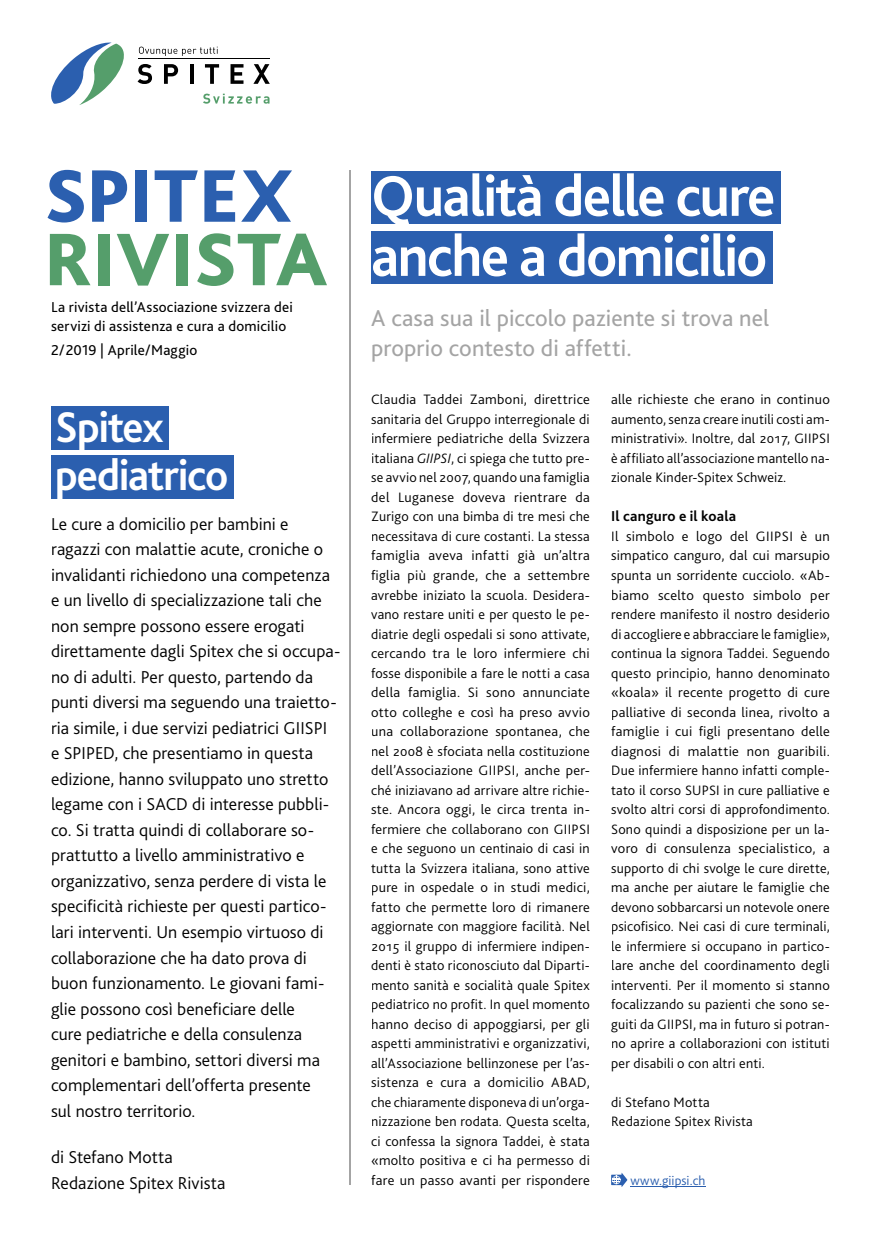
<style>
.page{position:relative;width:881px;height:1251px;background:#fff}
.page>*{position:absolute;margin:0;border:0;box-sizing:border-box;transform-origin:0 0}
.t1{font:800 77.85px "Bliss 2";color:#559e6b}
.t2{font:800 77.85px "Bliss 2";letter-spacing:.01em;color:#2b5faf}
.t3{font:700 60px/60px "Bliss 2";letter-spacing:-.025em;color:#fff;scale:.95 1}
.t4{font:700 45px/48.4px "Bliss 2";letter-spacing:-.025em;color:#fff;scale:.95 1}
.t5{font:24px/30px "Bliss 2";letter-spacing:.005em;color:#a4a4a4}
.t6{font:300 18px/25.5px "Bliss 2";letter-spacing:.005em;color:#000}
.t7{font:15px/19.5px "Bliss 2";letter-spacing:.015em;color:#000}
.t8{font:700 15px "Bliss 2";letter-spacing:.01em;color:#000}
.t9{font:300 14.25px/19.5px "Bliss 2";letter-spacing:.015em;color:#000;text-align:justify}
.t10{font:300 13.5px "Bliss 2";letter-spacing:.005em;color:#2b5faf}
.s1{font-style:italic}
</style>
<div class="page">
<svg style="left:51px;top:43px;width:73px;height:62px"></svg>
<svg style="left:203px;top:94px;width:66px;height:10px"></svg>
<svg style="left:137px;top:64px;width:15px;height:20px"></svg>
<svg style="left:164px;top:64px;width:14px;height:20px"></svg>
<svg style="left:190px;top:64px;width:3px;height:20px"></svg>
<svg style="left:205px;top:64px;width:14px;height:20px"></svg>
<svg style="left:230px;top:64px;width:13px;height:20px"></svg>
<svg style="left:253px;top:64px;width:17px;height:20px"></svg>
<hr style="left:138px;top:59px;width:132px;height:1px;background:#000">
<svg style="left:139px;top:47px;width:79px;height:9px"></svg>
<hr style="left:349px;top:170px;width:1px;height:1014px;background:#a4a4a4">
<div style="left:51px;top:406px;width:118px;height:44px;background:#2b5faf"></div>
<div style="left:51px;top:455px;width:182px;height:43px;background:#2b5faf"></div>
<div style="left:371px;top:171px;width:409px;height:53px;background:#2b5faf"></div>
<div style="left:371px;top:231px;width:401px;height:53px;background:#2b5faf"></div>
<hr style="left:630px;top:1186px;width:75px;height:1px;background:#2b5faf">
<svg style="left:611px;top:1172px;width:16px;height:14px"></svg>
<h1 class="t2" style="left:44px;top:147px;width:250px">SPITEX</h1>
<h1 class="t1" style="left:44px;top:211px;width:284px">RIVISTA</h1>
<p class="t7" style="left:51px;top:297px;width:243px">La rivista dell’Associazione svizzera dei servizi di assistenza e cura a domicilio</p>
<p class="t7" style="left:51px;top:340px;width:148px">2/ 2019 | Aprile/Maggio</p>
<h3 class="t4" style="left:55px;top:402px;width:183px">Spitex pediatrico</h3>
<p class="t6" style="left:51px;top:511px;width:291px">Le cure a domicilio per bambini e<br>ra gazzi con malattie acute, croniche o invalidanti richiedono una competenza e un livello di specializzazione tali che non sempre possono essere erogati direttamente dagli Spitex che si occupa&shy;no di adulti. Per questo, partendo da punti diversi ma seguendo una traietto&shy;ria simile, i due servizi pediatrici GIISPI<br>e SPIPED, che presentiamo in questa edizione, hanno sviluppato uno stretto legame con i SACD di interesse pubbli&shy;co. Si tratta quindi di collaborare so&shy;prattutto a livello amministrativo e organizzativo, senza perdere di vista le specificità richieste per questi partico&shy;lari interventi. Un esempio virtuoso di collaborazione che ha dato prova di buon funzionamento. Le giovani fami&shy;glie possono cosÌ beneficiare delle<br>cure pediatriche e della consulenza genitori e bambino, settori diversi ma complementari dell’offerta presente<br>sul nostro territorio.</p>
<p class="t6" style="left:51px;top:1144px;width:176px">di Stefano Motta<br>Redazione Spitex Rivista</p>
<h2 class="t3" style="left:371px;top:166px;width:426px">Qualità delle cure anche a domicilio</h2>
<h3 class="t5" style="left:371px;top:303px;width:399px">A casa sua il piccolo paziente si trova nel proprio contesto di affetti.</h3>
<p class="t9" style="left:371px;top:390px;width:220px">Claudia Taddei Zamboni, direttrice sanitaria del Gruppo interregionale di infermiere pediatriche della Svizzera italiana <span class="s1">GIIPSI</span>, ci spiega che tutto pre&shy;se avvio nel 2007, quando una famiglia del Luganese doveva rientrare da Zurigo con una bimba di tre mesi che necessitava di cure costanti. La stessa famiglia aveva infatti già un’altra figlia più grande, che a settembre avrebbe iniziato la scuola. Desidera&shy;vano restare uniti e per questo le pe&shy;diatrie degli ospedali si sono attivate, cercando tra le loro infermiere chi fosse disponibile a fare le notti a casa della famiglia. Si sono annunciate otto colleghe e così ha preso avvio una collaborazione spontanea, che nel 2008 è sfociata nella costituzione dell’Associazione GIIPSI, anche per&shy;ché iniziavano ad arrivare altre richie&shy;ste. Ancora oggi, le circa trenta in&shy;fermiere che collaborano con GIIPSI e che seguono un centinaio di casi in tutta la Svizzera italiana, sono attive pure in ospedale o in studi medici, fatto che permette loro di rimanere aggiornate con maggiore facilità. Nel 2015 il gruppo di infermiere indipen&shy;denti è stato riconosciuto dal Diparti&shy;mento sanità e socialità quale Spitex pediatrico no profit. In quel momento hanno deciso di appoggiarsi, per gli aspetti amministrativi e organizzativi, all’Associazione bellinzonese per l’as&shy;sistenza e cura a domicilio ABAD, che chiaramente disponeva di un’orga&shy;nizzazione ben rodata. Questa scelta, ci confessa la signora Taddei, è stata «molto positiva e ci ha permesso di fare un passo avanti per rispondere</p>
<p class="t9" style="left:611px;top:390px;width:220px">alle richieste che erano in continuo aumento, senza creare inutili costi am&shy;ministrativi». Inoltre, dal 2017, GIIPSI è affiliato all’associazione mantello na&shy;zionale Kinder-Spitex Schweiz.</p>
<p class="t8" style="left:611px;top:507px;width:126px">Il canguro e il koala</p>
<p class="t9" style="left:611px;top:526px;width:220px">Il simbolo e logo del GIIPSI è un simpatico canguro, dal cui marsupio spunta un sorridente cucciolo. «Ab&shy;biamo scelto questo simbolo per rendere manifesto il nostro desiderio di accogliere e abbracciare le famiglie», continua la signora Taddei. Seguendo questo principio, hanno denominato «koala» il recente progetto di cure palliative di seconda linea, rivolto a famiglie i cui figli presentano delle diagnosi di malattie non guaribili.<br>Due infermiere hanno infatti comple&shy;tato il corso SUPSI in cure palliative e svolto altri corsi di approfondimento.<br>Sono quindi a disposizione per un la&shy;voro di consulenza specialistico, a supporto di chi svolge le cure dirette, ma anche per aiutare le famiglie che devono sobbarcarsi un notevole onere psicofisico. Nei casi di cure terminali, le infermiere si occupano in partico - lare anche del coordinamento degli interventi. Per il momento si stanno focalizzando su pazienti che sono se&shy;guiti da GIIPSI, ma in futuro si potran&shy;no aprire a collaborazioni con istituti per disabili o con altri enti.</p>
<p class="t9" style="left:611px;top:1092px;width:143px">di Stefano Motta<br>Redazione Spitex Rivista</p>
<p class="t10" style="left:630px;top:1171px;width:76px">www.giipsi.ch</p>
</div>
